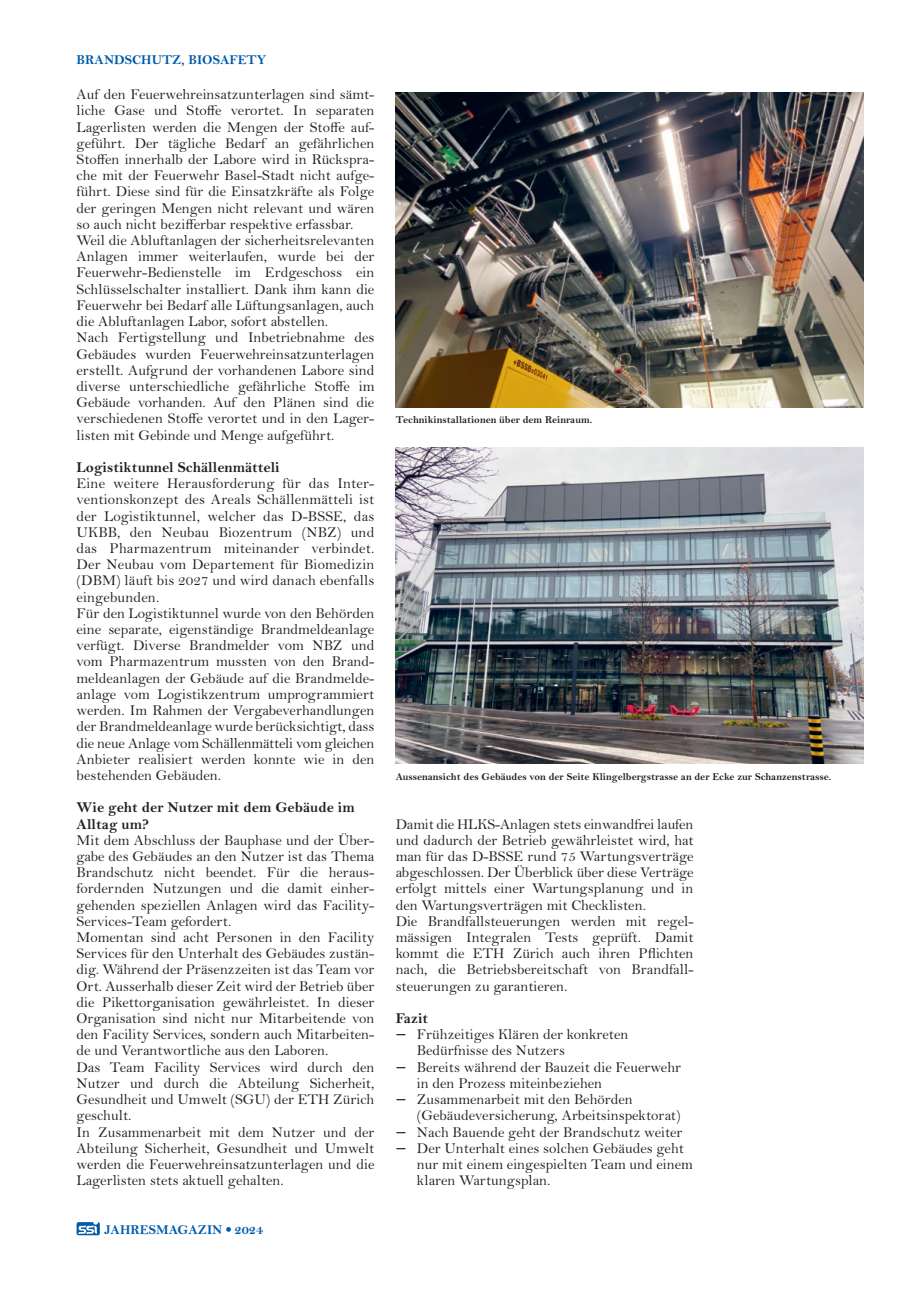
<style>
.page{position:relative;width:919px;height:1289px;background:#fff}
.page>*{position:absolute;margin:0;border:0;box-sizing:border-box;transform-origin:0 0}
.t1{font:15px/16.2px "Bell MT Std";color:#231f20}
.t2{font:700 15px/16.2px "Bell MT Std";color:#231f20}
.t3{font:700 13.5px "Bell MT Std";color:#015aaa}
.t4{font:700 10.5px "Bell MT Std";color:#231f20}
.s1{font-family:"Georgia";font-weight:700}
</style>
<div class="page">
<svg style="left:77px;top:1222px;width:23px;height:13px"></svg>
<svg style="left:226px;top:1227px;width:5px;height:4px"></svg>
<img style="left:395px;top:93px;width:468px;height:314px">
<img style="left:395px;top:447px;width:468px;height:316px">
<p class="t3" style="left:77px;top:53px;width:191px">BRANDSCHUTZ, BIOSAFETY</p>
<p class="t1" style="left:77px;top:87px;width:299px">Auf den Feuerwehreinsatzunterlagen sind sämt&shy;liche Gase und Stoffe verortet. In separaten Lagerlisten werden die Mengen der Stoffe auf&shy;geführt. Der tägliche Bedarf an gefährlichen Stoffen innerhalb der Labore wird in Rückspra&shy;che mit der Feuerwehr Basel-Stadt nicht aufge&shy;führt. Diese sind für die Einsatzkräfte als Folge der geringen Mengen nicht relevant und wären so auch nicht bezifferbar respektive erfassbar.<br>Weil die Abluftanlagen der sicherheitsrelevanten Anlagen immer weiterlaufen, wurde bei der Feuerwehr-Bedienstelle im Erdgeschoss ein Schlüsselschalter installiert. Dank ihm kann die Feuerwehr bei Bedarf alle Lüftungsanlagen, auch die Abluftanlagen Labor, sofort abstellen.<br>Nach Fertigstellung und Inbetriebnahme des Gebäudes wurden Feuerwehreinsatzunterlagen erstellt. Aufgrund der vorhandenen Labore sind diverse unterschiedliche gefährliche Stoffe im Gebäude vorhanden. Auf den Plänen sind die verschiedenen Stoffe verortet und in den Lager&shy;listen mit Gebinde und Menge aufgeführt.</p>
<p class="t2" style="left:77px;top:459px;width:205px">Logistiktunnel Schällenmätteli</p>
<p class="t1" style="left:77px;top:476px;width:299px">Eine weitere Herausforderung für das Inter&shy;ventionskonzept des Areals Schällenmätteli ist der Logistiktunnel, welcher das D-BSSE, das UKBB, den Neubau Biozentrum (NBZ) und das Pharmazentrum miteinander verbindet.<br>Der Neubau vom Departement für Biomedizin (DBM) läuft bis 2027 und wird danach ebenfalls eingebunden.<br>Für den Logistiktunnel wurde von den Behörden eine separate, eigenständige Brandmeldeanlage verfügt. Diverse Brandmelder vom NBZ und vom Pharmazentrum mussten von den Brand&shy;meldeanlagen der Gebäude auf die Brandmelde&shy;anlage vom Logistikzentrum umprogrammiert werden. Im Rahmen der Vergabeverhandlungen der Brandmeldeanlage wurde berücksichtigt, dass die neue Anlage vom Schällenmätteli vom gleichen Anbieter realisiert werden konnte wie in den bestehenden Gebäuden.</p>
<p class="t2" style="left:77px;top:800px;width:279px">Wie geht der Nutzer mit dem Gebäude im<br>Alltag um?</p>
<p class="t1" style="left:77px;top:832px;width:299px">Mit dem Abschluss der Bauphase und der Über&shy;gabe des Gebäudes an den Nutzer ist das Thema Brandschutz nicht beendet. Für die heraus&shy;fordernden Nutzungen und die damit einher&shy;gehenden speziellen Anlagen wird das Facility-Services-Team gefordert.<br>Momentan sind acht Personen in den Facility Ser vices für den Unterhalt des Gebäudes zustän&shy;dig. Während der Präsenzzeiten ist das Team vor Ort. Ausserhalb dieser Zeit wird der Betrieb über die Pikettorganisation gewährleistet. In dieser Organisation sind nicht nur Mitarbeitende von den Facility Services, sondern auch Mitarbeiten&shy;de und Verantwortliche aus den Laboren.<br>Das Team Facility Services wird durch den Nutzer und durch die Abteilung Sicherheit, Gesundheit und Umwelt (SGU) der ETH Zürich geschult.<br>In Zusammenarbeit mit dem Nutzer und der Abteilung Sicherheit, Gesundheit und Umwelt werden die Feuerwehreinsatzunterlagen und die Lagerlisten stets aktuell gehalten.</p>
<p class="t3" style="left:105px;top:1222px;width:160px">JAHRESMAGAZIN 2024</p>
<p class="t4" style="left:395px;top:414px;width:198px">Technikinstallationen über dem Reinraum.</p>
<p class="t4" style="left:395px;top:771px;width:437px">Aussenansicht des Gebäudes von der Seite Klingelbergstrasse an der Ecke zur Schanzenstrasse.</p>
<p class="t1" style="left:395px;top:816px;width:299px">Damit die HLKS-Anlagen stets einwandfrei laufen und dadurch der Betrieb gewährleistet wird, hat man für das D-BSSE rund 75 Wartungsverträge abgeschlossen. Der Überblick über diese Verträge erfolgt mittels einer Wartungsplanung und in den Wartungsverträgen mit Checklisten.<br>Die Brandfallsteuerungen werden mit regel&shy;mässigen Integralen Tests geprüft. Damit kommt die ETH Zürich auch ihren Pflichten nach, die Betriebsbereitschaft von Brandfall&shy;steuerungen zu garantieren.</p>
<p class="t2" style="left:395px;top:1010px;width:34px">Fazit</p>
<p class="t1" style="left:417px;top:1027px;width:213px;text-indent:-21px"><span class="s1">–</span> Frühzeitiges Klären der konkreten<br>Bedürfnisse des Nutzers</p>
<p class="t1" style="left:417px;top:1059px;width:266px;text-indent:-21px"><span class="s1">–</span> Bereits während der Bauzeit die Feuerwehr in den Prozess miteinbeziehen</p>
<p class="t1" style="left:417px;top:1092px;width:265px;text-indent:-21px"><span class="s1">–</span> Zusammenarbeit mit den Behörden (Gebäude versicherung, Arbeitsinspektorat)</p>
<p class="t1" style="left:395px;top:1124px;width:288px"><span class="s1">–</span> Nach Bauende geht der Brandschutz weiter</p>
<p class="t1" style="left:417px;top:1140px;width:277px;text-indent:-21px"><span class="s1">–</span> Der Unterhalt eines solchen Gebäudes geht nur mit einem eingespielten Team und einem klaren Wartungsplan.</p>
</div>
